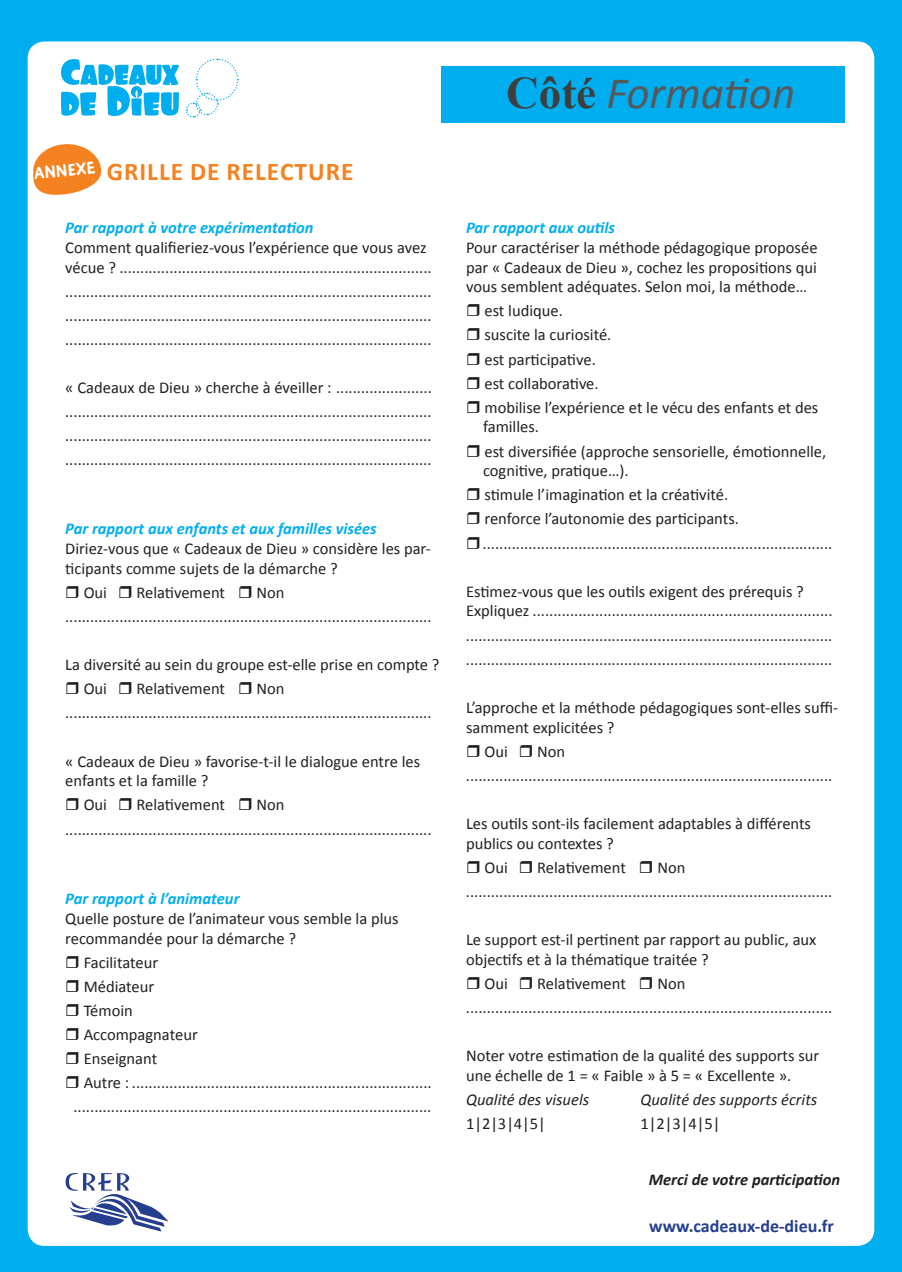
<style>
.page{position:relative;width:902px;height:1272px;background:#fff}
.page>*{position:absolute;margin:0;border:0;box-sizing:border-box;transform-origin:0 0}
.Titre_1{font:italic 45px "Calibri";color:#57585a}
.Titre_1-2{font:700 25.5px "Calibri";letter-spacing:.04em;color:#f58220}
.t1{font:700 19.5px "Duper OT";color:#fff}
.t2{font:700 18px "Calibri";color:#253f8e}
.Normal_11{font:16.5px/19.8px "Calibri";color:#231f20}
.Titre_4_Formation{font:italic 700 16.5px "Calibri";color:#00aeef}
.Normal_11-2{font:italic 16.5px "Calibri";color:#231f20}
.Normal_11-3{font:italic 700 16.5px "Calibri";color:#231f20}
.s1{font-family:"Times New Roman";font-weight:700;font-style:normal;color:#3e3e3f}
</style>
<div class="page">
<div style="left:0;top:0;width:901px;height:1271px;background:#00aeef"></div>
<div style="left:28px;top:41px;width:846px;height:1204px;background:#fff;border-radius:17px"></div>
<svg style="left:185px;top:58px;width:54px;height:60px"></svg>
<svg style="left:61px;top:59px;width:118px;height:57px"></svg>
<svg style="left:66px;top:1173px;width:102px;height:58px"></svg>
<svg style="left:33px;top:144px;width:69px;height:51px"></svg>
<div style="left:441px;top:66px;width:403px;height:57px;background:#00aeef"></div>
<p class="t1" style="left:33px;top:162px;width:62px;rotate:-5deg">ANNEXE</p>
<p class="Titre_1-2" style="left:107px;top:154px;width:248px">GRILLE DE RELECTURE</p>
<p class="Titre_4_Formation" style="left:65px;top:216px;width:250px">Par rapport à votre expérimentation</p>
<p class="Normal_11" style="left:65px;top:237px;width:368px">Comment qualifieriez-vous l’expérience que vous avez vécue ? ...........................................................................</p>
<p class="Normal_11" style="left:65px;top:281px;width:368px">........................................................................................</p>
<p class="Normal_11" style="left:65px;top:305px;width:368px">........................................................................................</p>
<p class="Normal_11" style="left:65px;top:329px;width:368px">........................................................................................</p>
<p class="Normal_11" style="left:65px;top:377px;width:368px">« Cadeaux de Dieu » cherche à éveiller : .......................</p>
<p class="Normal_11" style="left:65px;top:401px;width:368px">........................................................................................</p>
<p class="Normal_11" style="left:65px;top:425px;width:368px">........................................................................................</p>
<p class="Normal_11" style="left:65px;top:449px;width:368px">........................................................................................</p>
<p class="Titre_4_Formation" style="left:65px;top:517px;width:313px">Par rapport aux enfants et aux familles visées</p>
<p class="Normal_11" style="left:65px;top:538px;width:367px">Diriez-vous que « Cadeaux de Dieu » considère les par&shy;ticipants comme sujets de la démarche ?</p>
<p class="Normal_11" style="left:84px;top:582px;width:25px">Oui</p>
<p class="Normal_11" style="left:136px;top:582px;width:90px">Relativement</p>
<p class="Normal_11" style="left:256px;top:582px;width:30px">Non</p>
<p class="Normal_11" style="left:65px;top:606px;width:368px">........................................................................................</p>
<p class="Normal_11" style="left:65px;top:654px;width:376px">La diversité au sein du groupe est-elle prise en compte ?</p>
<p class="Normal_11" style="left:84px;top:678px;width:25px">Oui</p>
<p class="Normal_11" style="left:136px;top:678px;width:90px">Relativement</p>
<p class="Normal_11" style="left:256px;top:678px;width:30px">Non</p>
<p class="Normal_11" style="left:65px;top:702px;width:368px">........................................................................................</p>
<p class="Normal_11" style="left:65px;top:750px;width:356px">« Cadeaux de Dieu » favorise-t-il le dialogue entre les enfants et la famille ?</p>
<p class="Normal_11" style="left:84px;top:794px;width:25px">Oui</p>
<p class="Normal_11" style="left:136px;top:794px;width:90px">Relativement</p>
<p class="Normal_11" style="left:256px;top:794px;width:30px">Non</p>
<p class="Normal_11" style="left:65px;top:818px;width:368px">........................................................................................</p>
<p class="Titre_4_Formation" style="left:65px;top:886px;width:176px">Par rapport à l’animateur</p>
<p class="Normal_11" style="left:65px;top:907px;width:335px">Quelle posture de l’animateur vous semble la plus recommandée pour la démarche ?</p>
<p class="Normal_11" style="left:84px;top:951px;width:76px">Facilitateur</p>
<p class="Normal_11" style="left:84px;top:975px;width:72px">Médiateur</p>
<p class="Normal_11" style="left:84px;top:999px;width:51px">Témoin</p>
<p class="Normal_11" style="left:84px;top:1023px;width:115px">Accompagnateur</p>
<p class="Normal_11" style="left:84px;top:1047px;width:75px">Enseignant</p>
<p class="Normal_11" style="left:84px;top:1072px;width:349px">Autre : ........................................................................</p>
<p class="Normal_11" style="left:73px;top:1096px;width:359px">......................................................................................</p>
<p class="Titre_1" style="left:506px;top:62px;width:290px"><span class="s1">Côté</span> Formation</p>
<p class="Titre_4_Formation" style="left:466px;top:216px;width:151px">Par rapport aux outils</p>
<p class="Normal_11" style="left:466px;top:237px;width:353px;text-align:justify">Pour caractériser la méthode pédagogique proposée par « Cadeaux de Dieu », cochez les propositions qui vous semblent adéquates. Selon moi, la méthode…</p>
<p class="Normal_11" style="left:484px;top:300px;width:80px">est ludique.</p>
<p class="Normal_11" style="left:484px;top:324px;width:128px">suscite la curiosité.</p>
<p class="Normal_11" style="left:484px;top:348px;width:113px">est participative.</p>
<p class="Normal_11" style="left:484px;top:373px;width:116px">est collaborative.</p>
<p class="Normal_11" style="left:483px;top:397px;width:337px">mobilise l’expérience et le vécu des enfants et des familles.</p>
<p class="Normal_11" style="left:483px;top:440px;width:345px">est diversifiée (approche sensorielle, émotionnelle, cognitive, pratique…).</p>
<p class="Normal_11" style="left:484px;top:484px;width:245px">stimule l’imagination et la créativité.</p>
<p class="Normal_11" style="left:484px;top:508px;width:256px">renforce l’autonomie des participants.</p>
<p class="Normal_11" style="left:482px;top:532px;width:351px">....................................................................................</p>
<p class="Normal_11" style="left:466px;top:581px;width:368px">Estimez-vous que les outils exigent des prérequis ?<br>Expliquez ........................................................................</p>
<p class="Normal_11" style="left:466px;top:624px;width:368px">........................................................................................</p>
<p class="Normal_11" style="left:466px;top:648px;width:368px">........................................................................................</p>
<p class="Normal_11" style="left:466px;top:697px;width:373px">L’approche et la méthode pédagogiques sont-elles suffi&shy;samment explicitées ?</p>
<p class="Normal_11" style="left:484px;top:740px;width:25px">Oui</p>
<p class="Normal_11" style="left:537px;top:740px;width:30px">Non</p>
<p class="Normal_11" style="left:466px;top:764px;width:368px">........................................................................................</p>
<p class="Normal_11" style="left:466px;top:813px;width:346px">Les outils sont-ils facilement adaptables à différents publics ou contextes ?</p>
<p class="Normal_11" style="left:484px;top:856px;width:25px">Oui</p>
<p class="Normal_11" style="left:537px;top:856px;width:90px">Relativement</p>
<p class="Normal_11" style="left:657px;top:856px;width:30px">Non</p>
<p class="Normal_11" style="left:466px;top:880px;width:368px">........................................................................................</p>
<p class="Normal_11" style="left:466px;top:929px;width:352px">Le support est-il pertinent par rapport au public, aux objectifs et à la thématique traitée ?</p>
<p class="Normal_11" style="left:484px;top:972px;width:25px">Oui</p>
<p class="Normal_11" style="left:537px;top:972px;width:90px">Relativement</p>
<p class="Normal_11" style="left:657px;top:972px;width:30px">Non</p>
<p class="Normal_11" style="left:466px;top:996px;width:368px">........................................................................................</p>
<p class="Normal_11" style="left:466px;top:1045px;width:354px">Noter votre estimation de la qualité des supports sur une échelle de 1 = « Faible » à 5 = « Excellente ».</p>
<p class="Normal_11-2" style="left:466px;top:1087px;width:125px">Qualité des visuels</p>
<p class="Normal_11-2" style="left:640px;top:1087px;width:178px">Qualité des supports écrits</p>
<p class="Normal_11" style="left:466px;top:1112px;width:81px">1|2|3|4|5|</p>
<p class="Normal_11" style="left:640px;top:1112px;width:81px">1|2|3|4|5|</p>
<p class="Normal_11-3" style="left:648px;top:1168px;width:193px">Merci de votre participation</p>
<p class="t2" style="left:649px;top:1213px;width:186px">www.cadeaux-de-dieu.fr</p>
</div>
